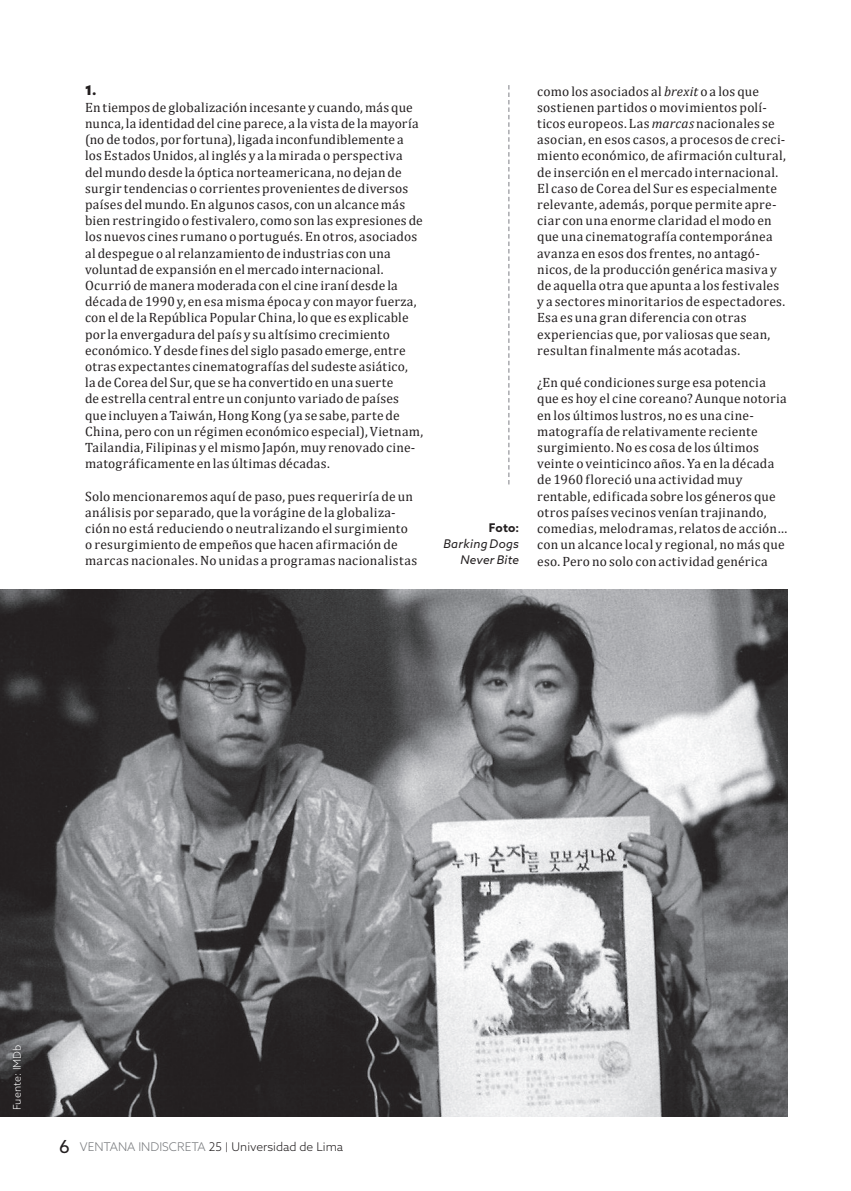
<style>
.page{position:relative;width:851px;height:1191px;background:#fff}
.page>*{position:absolute;margin:0;border:0;box-sizing:border-box;transform-origin:0 0}
.t1{font:13.5px/16.2px "Cambria";letter-spacing:.02em;color:#231f20}
.t2{font:900 13.5px "Azo Sans";color:#231f20}
.t3{font:300 12px "Azo Sans";color:#231f20}
.t4{font:italic 12px/16.2px "Azo Sans";letter-spacing:.02em;color:#231f20;text-align:right}
.t5{font:700 12px "Azo Sans";color:#231f20}
.t6{font:300 10.5px "Azo Sans";color:#fff}
.s1{font-style:italic}
.s2{font-weight:400;font-size:18px}
.s3{color:#76787b}
.s4{font-size:9.6px}
</style>
<div class="page">
<img style="left:0;top:589px;width:787px;height:527px">
<svg style="left:508px;top:85px;width:1px;height:399px"></svg>
<p class="t2" style="left:85px;top:82px;width:13px">1.</p>
<p class="t1" style="left:85px;top:99px;width:339px">En tiempos de globalización incesante y cuando, más que nunca, la identidad del cine parece, a la vista de la mayoría (no de todos, por fortuna), ligada inconfundiblemente a los Estados Unidos, al inglés y a la mirada o perspectiva del mundo desde la óptica norteamericana, no dejan de surgir tendencias o corrientes provenientes de diversos países del mundo. En algunos casos, con un alcance más bien restringido o festivalero, como son las expresiones de los nuevos cines rumano o portugués. En otros, asociados al despegue o al relanzamiento de industrias con una voluntad de expansión en el mercado internacional.<br>Ocurrió de manera moderada con el cine iraní desde la década de 1990 y, en esa misma época y con mayor fuerza, con el de la República Popular China, lo que es explicable por la envergadura del país y su altísimo crecimiento económico. Y desde fines del siglo pasado emerge, entre otras expectantes cinematografías del sudeste asiático,<br>la de Corea del Sur, que se ha convertido en una suerte<br>de estrella central entre un conjunto variado de países que incluyen a Taiwán, Hong Kong (ya se sabe, parte de China, pero con un régimen económico especial), Vietnam, Tailandia, Filipinas y el mismo Japón, muy renovado cine&shy;matográficamente en las últimas décadas.</p>
<p class="t1" style="left:85px;top:488px;width:334px">Solo mencionaremos aquí de paso, pues requeriría de un análisis por separado, que la vorágine de la globaliza&shy;ción no está reduciendo o neutralizando el surgimiento o resurgimiento de empeños que hacen afirmación de marcas nacionales. No unidas a programas nacionalistas</p>
<p class="t5" style="left:489px;top:520px;width:32px">Foto:</p>
<p class="t4" style="left:443px;top:535px;width:77px">Barking Dogs<br>Never Bite</p>
<p class="t1" style="left:537px;top:83px;width:250px">como los asociados al <span class="s1">brexit</span> o a los que sostienen partidos o movimientos polí&shy;ticos europeos. Las <span class="s1">marcas</span> nacionales se asocian, en esos casos, a procesos de creci&shy;miento económico, de afirmación cultural, de inserción en el mercado internacional.<br>El caso de Corea del Sur es especialmente relevante, además, porque permite apre&shy;ciar con una enorme claridad el modo en que una cinematografía contemporánea avanza en esos dos frentes, no antagó&shy;nicos, de la producción genérica masiva y de aquella otra que apunta a los festivales y a sectores minoritarios de espectadores.<br>Esa es una gran diferencia con otras experiencias que, por valiosas que sean, resultan finalmente más acotadas.</p>
<p class="t1" style="left:537px;top:374px;width:251px">¿En qué condiciones surge esa potencia que es hoy el cine coreano? Aunque notoria en los últimos lustros, no es una cine&shy;matografía de relativamente reciente surgimiento. No es cosa de los últimos veinte o veinticinco años. Ya en la década de 1960 floreció una actividad muy rentable, edificada sobre los géneros que otros países vecinos venían trajinando, comedias, melodramas, relatos de acción… con un alcance local y regional, no más que eso. Pero no solo con actividad genérica</p>
<p class="t6" style="left:10px;top:1110px;width:67px;rotate:-90deg">Fuente: IMDb</p>
<p class="t3" style="left:59px;top:1139px;width:285px"><span class="s2">6</span> <span class="s3">VENTANA INDISCRETA</span> 25 <span class="s4">|</span> Universidad de Lima</p>
</div>
